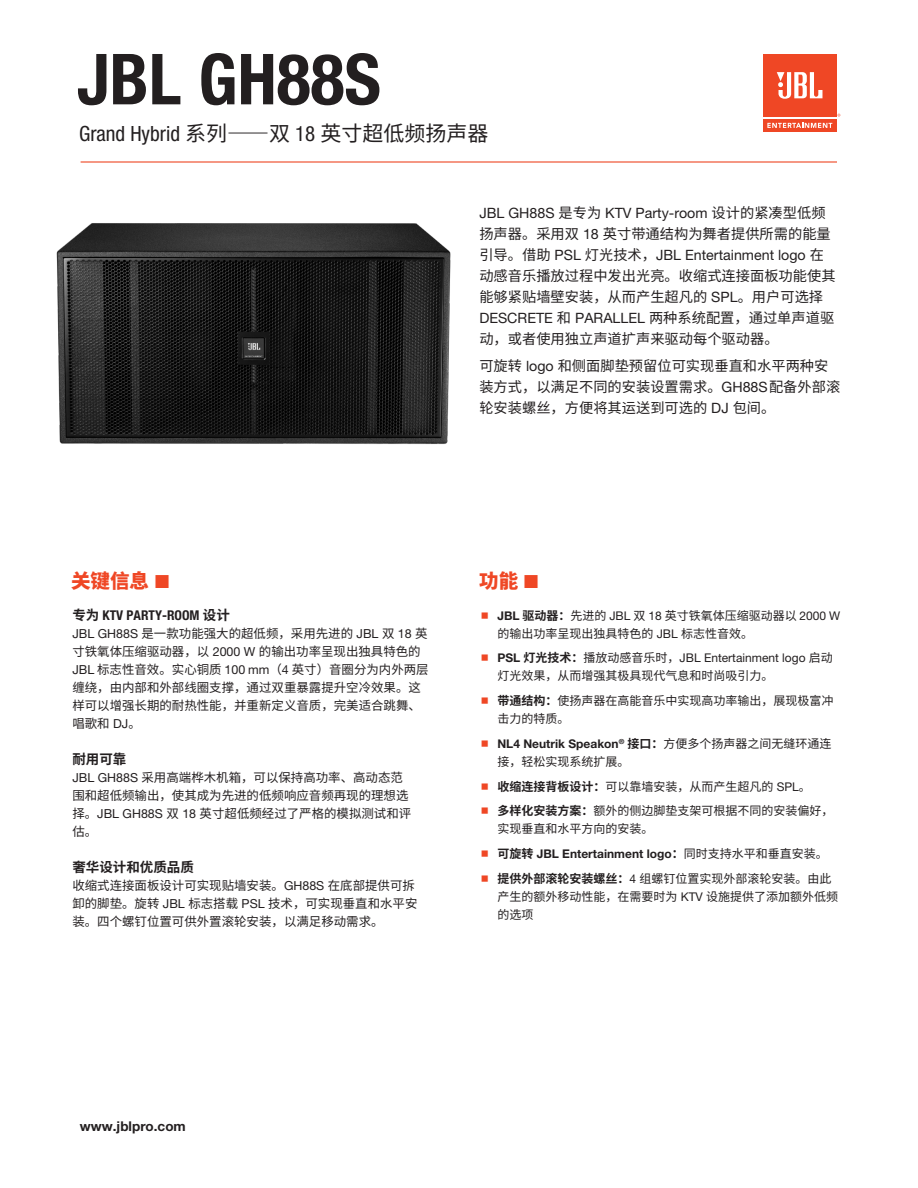
<style>
.page{position:relative;width:918px;height:1188px;background:#fff}
.page>*{position:absolute;margin:0;border:0;box-sizing:border-box;transform-origin:0 0}
.t1{font:700 condensed 70.5px "Helvetica Neue LT Std";color:#231f20}
.t2{font:condensed 21px "Helvetica Neue LT Std";color:#231f20}
.t3{font:800 19.5px "Source Han Sans CN";color:#ef4725}
.t4{font:14.25px/21px "Source Han Sans CN";color:#231f20}
.t5{font:700 condensed 13.5px "Helvetica Neue LT Std";color:#231f20}
.t6{font:700 13.5px "Helvetica Neue LT Std";color:#231f20}
.t7{font:700 13.5px "Source Han Sans CN";color:#231f20}
.t8{font:12.45px/18px "Source Han Sans CN";color:#231f20}
.BL-Biulleted_List{font:12px/18px "Source Han Sans CN";color:#231f20}
.BL-Biulleted_List-2{font:700 12px "Helvetica Neue LT Std";color:#231f20}
.s1{font-family:"Source Han Sans CN";font-stretch:normal}
.s2{font-family:"Helvetica Neue LT Std"}
.s3{font-family:"Helvetica Neue LT Std";font-weight:700}
.s4{font-weight:700}
.s5{font-family:"Source Han Sans CN"}
.s6{font-family:"Source Han Sans CN";font-weight:400}
</style>
<div class="page">
<div style="left:763px;top:119px;width:74px;height:13px;background:#ef4725"></div>
<div style="left:763px;top:54px;width:74px;height:63px;background:#ef4725"></div>
<svg style="left:777px;top:72px;width:45px;height:27px"></svg>
<svg style="left:767px;top:123px;width:65px;height:5px"></svg>
<hr style="left:81px;top:161px;width:756px;height:2px;background:#ef4725">
<img style="left:56px;top:223px;width:395px;height:221px">
<h1 class="t1" style="left:77px;top:37px;width:306px">JBL GH88S</h1>
<h2 class="t2" style="left:79px;top:121px;width:411px">Grand Hybrid <span class="s1">系列――双</span> 18 <span class="s1">英寸超低频扬声器</span></h2>
<p class="t4" style="left:479px;top:202px;width:358px"><span class="s2">JBL GH88S</span> 是专为 <span class="s2">KTV Party-room</span> 设计的紧凑型低频扬声器。采用双 <span class="s2">18</span> 英寸带通结构为舞者提供所需的能量引导。借助 <span class="s2">PSL</span> 灯光技术，<span class="s2">JBL Entertainment logo</span> 在动感音乐播放过程中发出光亮。收缩式连接面板功能使其能够紧贴墙壁安装，从而产生超凡的 <span class="s2">SPL</span>。用户可选择<br><span class="s2">DESCRETE</span> 和 <span class="s2">PARALLEL</span> 两种系统配置，通过单声道驱动，或者使用独立声道扩声来驱动每个驱动器。</p>
<p class="t4" style="left:479px;top:356px;width:362px">可旋转 <span class="s2">logo</span> 和侧面脚垫预留位可实现垂直和水平两种安装方式，以满足不同的安装设置需求。<span class="s2">GH88S</span> 配备外部滚轮安装螺丝，方便将其运送到可选的 <span class="s2">DJ</span> 包间。</p>
<p class="t3" style="left:71px;top:570px;width:79px">关键信息</p>
<p class="t5" style="left:72px;top:607px;width:159px"><span class="s1">专为</span> KTV PARTY-ROOM <span class="s1">设计</span></p>
<p class="t8" style="left:72px;top:625px;width:358px"><span class="s2">JBL GH88S</span> 是一款功能强大的超低频，采用先进的 <span class="s2">JBL</span> 双 <span class="s2">18</span> 英寸铁氧体压缩驱动器，以 <span class="s2">2000 W</span> 的输出功率呈现出独具特色的<br><span class="s2">JBL</span> 标志性音效。实心铜质 <span class="s2">100 mm</span>（<span class="s2">4</span> 英寸）音圈分为内外两层缠绕，由内部和外部线圈支撑，通过双重暴露提升空冷效果。这样可以增强长期的耐热性能，并重新定义音质，完美适合跳舞、唱歌和 <span class="s2">DJ</span>。</p>
<p class="t7" style="left:72px;top:752px;width:56px">耐用可靠</p>
<p class="t8" style="left:72px;top:769px;width:340px"><span class="s2">JBL GH88S</span> 采用高端桦木机箱，可以保持高功率、高动态范围和超低频输出，使其成为先进的低频响应音频再现的理想选择。<span class="s2">JBL GH88S</span> 双 <span class="s2">18</span> 英寸超低频经过了严格的模拟测试和评估。</p>
<p class="t7" style="left:72px;top:860px;width:123px">奢华设计和优质品质</p>
<p class="t8" style="left:72px;top:877px;width:347px">收缩式连接面板设计可实现贴墙安装。<span class="s2">GH88S</span> 在底部提供可拆卸的脚垫。旋转 <span class="s2">JBL</span> 标志搭载 <span class="s2">PSL</span> 技术，可实现垂直和水平安装。四个螺钉位置可供外置滚轮安装，以满足移动需求。</p>
<p class="t3" style="left:479px;top:570px;width:40px">功能</p>
<p class="BL-Biulleted_List" style="left:497px;top:607px;width:344px"><span class="s3">JBL</span> <span class="s4">驱动器：</span>先进的 <span class="s2">JBL</span> 双 <span class="s2">18</span> 英寸铁氧体压缩驱动器以 <span class="s2">2000 W</span>的输出功率呈现出独具特色的 <span class="s2">JBL</span> 标志性音效。</p>
<p class="BL-Biulleted_List" style="left:497px;top:649px;width:337px"><span class="s3">PSL</span> <span class="s4">灯光技术：</span>播放动感音乐时，<span class="s2">JBL Entertainment logo</span> 启动灯光效果，从而增强其极具现代气息和时尚吸引力。</p>
<p class="BL-Biulleted_List" style="left:497px;top:692px;width:338px"><span class="s4">带通结构：</span>使扬声器在高能音乐中实现高功率输出，展现极富冲击力的特质。</p>
<p class="BL-Biulleted_List" style="left:497px;top:735px;width:336px"><span class="s3">NL4 Neutrik Speakon</span><sup>®</sup> <span class="s4">接口：</span>方便多个扬声器之间无缝环通连接，轻松实现系统扩展。</p>
<p class="BL-Biulleted_List" style="left:497px;top:778px;width:315px"><span class="s4">收缩连接背板设计：</span>可以靠墙安装，从而产生超凡的 <span class="s2">SPL</span>。</p>
<p class="BL-Biulleted_List" style="left:497px;top:802px;width:338px"><span class="s4">多样化安装方案：</span>额外的侧边脚垫支架可根据不同的安装偏好，实现垂直和水平方向的安装。</p>
<p class="BL-Biulleted_List-2" style="left:497px;top:846px;width:332px"><span class="s5">可旋转</span> JBL Entertainment logo<span class="s5">：</span><span class="s6">同时支持水平和垂直安装。</span></p>
<p class="BL-Biulleted_List" style="left:497px;top:870px;width:342px"><span class="s4">提供外部滚轮安装螺丝：</span><span class="s2">4</span> 组螺钉位置实现外部滚轮安装。由此产生的额外移动性能，在需要时为 <span class="s2">KTV</span> 设施提供了添加额外低频的选项</p>
<p class="t6" style="left:80px;top:1118px;width:107px">www.jblpro.com</p>
</div>
